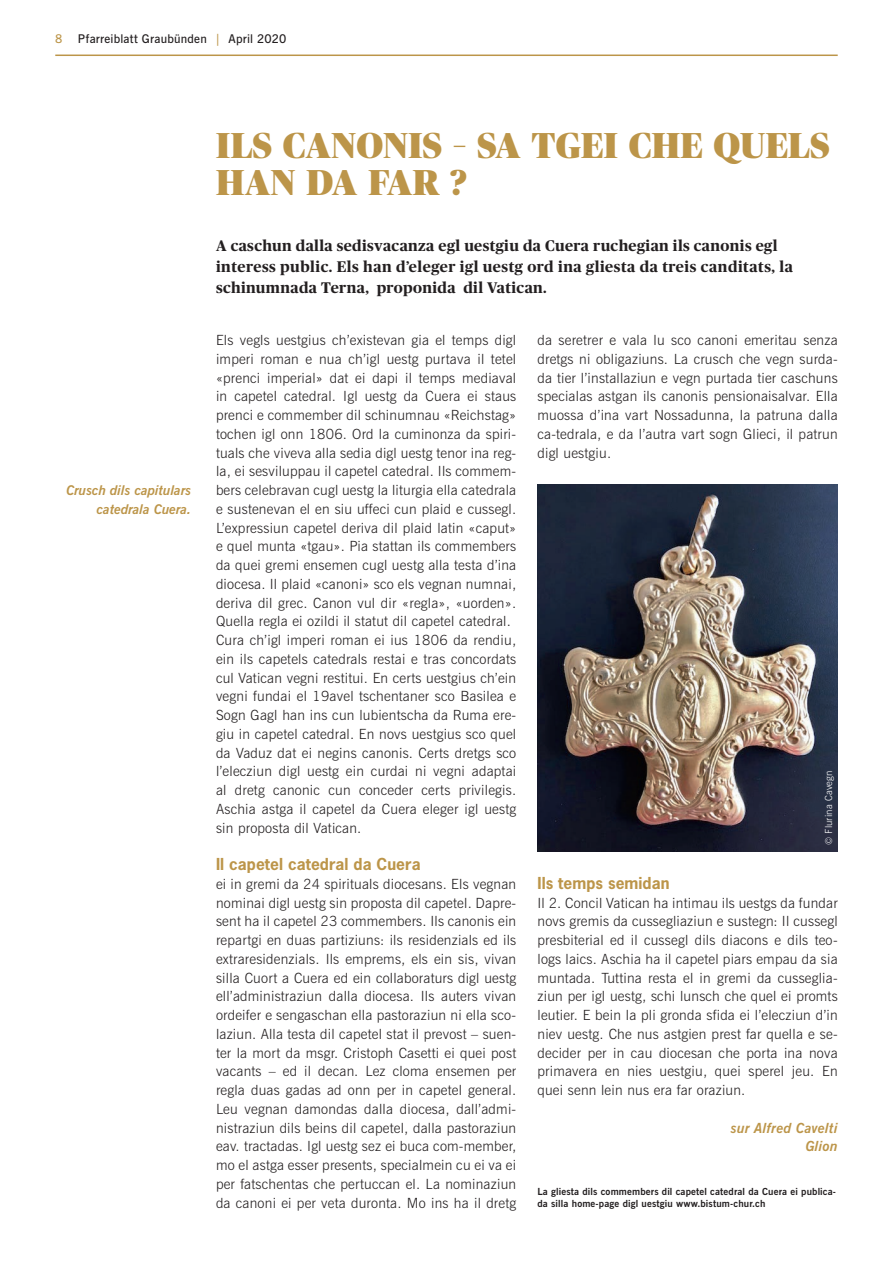
<style>
.page{position:relative;width:893px;height:1263px;background:#fff}
.page>*{position:absolute;margin:0;border:0;box-sizing:border-box;transform-origin:0 0}
.t1{font:900 36px/37.5px "Publico Banner";letter-spacing:.015em;color:#bc9549}
.t2{font:700 15.6px "News Gothic";letter-spacing:.005em;color:#bc9549}
.t3{font:700 15.3px/21px "Publico";letter-spacing:.025em;color:#231f20}
.t4{font:300 14.1px/18.8px "News Gothic BT";letter-spacing:.015em;color:#231f20;text-align:justify}
.t5{font:italic 700 14.1px/18.8px "News Gothic BT";letter-spacing:.015em;color:#bc9549;text-align:right}
.t6{font:italic 700 13.5px/18.8px "News Gothic BT";color:#bc9549;text-align:right}
.t7{font:600 12px "News Gothic BT";letter-spacing:.02em;color:#231f20}
.t8{font:600 12px "News Gothic BT";color:#bc9549}
.t9{font:700 9.75px/11.7px "News Gothic BT";letter-spacing:.015em;color:#231f20}
.t10{font:300 9.75px "News Gothic BT";letter-spacing:.015em;color:#fff}
.s1{color:#bc9549}
</style>
<div class="page">
<hr style="left:55px;top:55px;width:783px;height:1px;background:#bc9549">
<img style="left:537px;top:485px;width:301px;height:366px">
<p class="t8" style="left:55px;top:32px;width:9px">8</p>
<p class="t7" style="left:78px;top:32px;width:210px">Pfarreiblatt Graubünden <span class="s1">|</span> April 2020</p>
<p class="t6" style="left:66px;top:481px;width:126px">Crusch dils capitulars catedrala Cuera.</p>
<h1 class="t1" style="left:216px;top:126px;width:615px">ILS CANONIS – SA TGEI CHE QUELS<br>HAN DA FAR ?</h1>
<p class="t3" style="left:216px;top:235px;width:578px">A caschun dalla sedisvacanza egl uestgiu da Cuera ruchegian ils canonis egl interess public. Els han d’eleger igl uestg ord ina gliesta da treis canditats, la schinumnada Terna, proponida dil Vatican.</p>
<p class="t4" style="left:216px;top:331px;width:302px;text-align:left">Els vegls uestgius ch’existevan gia el temps digl imperi roman e nua ch’igl uestg purtava il tetel «prenci imperial» dat ei dapi il temps mediaval in capetel catedral. Igl uestg da Cuera ei staus prenci e commember dil schinumnau «Reichstag» tochen igl onn 1806. Ord la cuminonza da spiri&shy;tuals che viveva alla sedia digl uestg tenor ina reg&shy;la, ei sesviluppau il capetel catedral. Ils commem&shy;bers celebravan cugl uestg la liturgia ella catedrala e sustenevan el en siu uffeci cun plaid e cussegl.<br>L’expressiun capetel deriva dil plaid latin «caput» e quel munta «tgau». Pia stattan ils commembers da quei gremi ensemen cugl uestg alla testa d’ina diocesa. Il plaid «canoni» sco els vegnan numnai, deriva dil grec. Canon vul dir «regla», «uorden».<br>Quella regla ei ozildi il statut dil capetel catedral.<br>Cura ch’igl imperi roman ei ius 1806 da rendiu, ein ils capetels catedrals restai e tras concordats cul Vatican vegni restitui. En certs uestgius ch’ein vegni fundai el 19avel tschentaner sco Basilea e Sogn Gagl han ins cun lubientscha da Ruma ere&shy;giu in capetel catedral. En novs uestgius sco quel da Vaduz dat ei negins canonis. Certs dretgs sco l’elecziun digl uestg ein curdai ni vegni adaptai al dretg canonic cun conceder certs privilegis.<br>Aschia astga il capetel da Cuera eleger igl uestg sin proposta dil Vatican.</p>
<p class="t2" style="left:216px;top:854px;width:206px">Il capetel catedral da Cuera</p>
<p class="t4" style="left:216px;top:874px;width:302px">ei in gremi da 24 spirituals diocesans. Els vegnan nominai digl uestg sin proposta dil capetel. Dapre&shy;sent ha il capetel 23 commembers. Ils canonis ein repartgi en duas partiziuns: ils residenzials ed ils extraresidenzials. Ils emprems, els ein sis, vivan silla Cuort a Cuera ed ein collaboraturs digl uestg ell’administraziun dalla diocesa. Ils auters vivan ordeifer e sengaschan ella pastoraziun ni ella sco&shy;laziun. Alla testa dil capetel stat il prevost – suen&shy;ter la mort da msgr. Cristoph Casetti ei quei post vacants – ed il decan. Lez cloma ensemen per regla duas gadas ad onn per in capetel general.<br>Leu vegnan damondas dalla diocesa, dall’admi&shy;nistraziun dils beins dil capetel, dalla pastoraziun eav. tractadas. Igl uestg sez ei buca com-member, mo el astga esser presents, specialmein cu ei va ei per fatschentas che pertuccan el. La nominaziun da canoni ei per veta duronta. Mo ins ha il dretg</p>
<p class="t4" style="left:537px;top:331px;width:302px">da seretrer e vala lu sco canoni emeritau senza dretgs ni obligaziuns. La crusch che vegn surda&shy;da tier l’installaziun e vegn purtada tier caschuns specialas astgan ils canonis pensionaisalvar. Ella muossa d’ina vart Nossadunna, la patruna dalla ca-tedrala, e da l’autra vart sogn Glieci, il patrun digl uestgiu.</p>
<p class="t10" style="left:823px;top:845px;width:76px;rotate:-90deg">© Flurina Cavegn</p>
<p class="t2" style="left:537px;top:873px;width:134px">Ils temps semidan</p>
<p class="t4" style="left:537px;top:893px;width:302px">Il 2. Concil Vatican ha intimau ils uestgs da fundar novs gremis da cussegliaziun e sustegn: Il cussegl presbiterial ed il cussegl dils diacons e dils teo&shy;logs laics. Aschia ha il capetel piars empau da sia muntada. Tuttina resta el in gremi da cusseglia&shy;ziun per igl uestg, schi lunsch che quel ei promts leutier. E bein la pli gronda sfida ei l’elecziun d’in niev uestg. Che nus astgien prest far quella e se&shy;decider per in cau diocesan che porta ina nova primavera en nies uestgiu, quei sperel jeu. En quei senn lein nus era far oraziun.</p>
<p class="t5" style="left:731px;top:1118px;width:109px">sur Alfred Cavelti<br>Glion</p>
<p class="t9" style="left:537px;top:1186px;width:300px">La gliesta dils commembers dil capetel catedral da Cuera ei publica&shy;da silla home-page digl uestgiu www.bistum-chur.ch</p>
</div>
